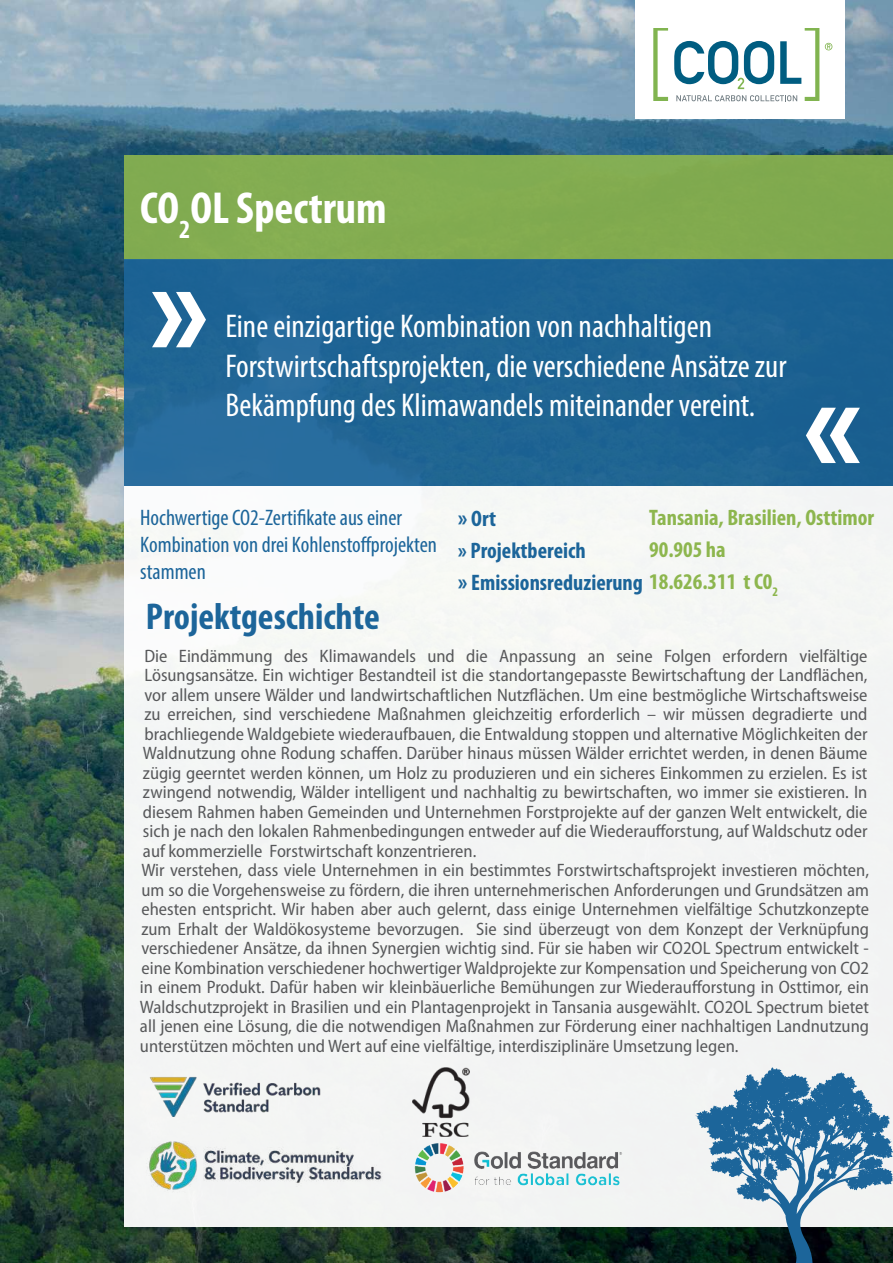
<style>
.page{position:relative;width:893px;height:1263px;background:#fff}
.page>*{position:absolute;margin:0;border:0;box-sizing:border-box;transform-origin:0 0}
.t1{font:700 condensed 150px "Myriad Pro";color:#fff}
.t2{font:700 condensed 45px "Myriad Pro";color:#fff}
.t3{font:700 condensed 37.5px "Myriad Pro";color:#1c659a}
.t4{font:condensed 33px/39.6px "Myriad Pro";color:#fff}
.t5{font:condensed 22.5px/27px "Myriad Pro";color:#1c659a}
.t6{font:700 condensed 22.5px/31.8px "Myriad Pro";color:#1c659a}
.t7{font:700 condensed 22.5px/31.8px "Myriad Pro";color:#8db64e}
.t8{font:semi-condensed 18px/19.5px "Myriad Pro";color:#57585a}
.s1{font-size:24px}
.s2{color:#8db64e}
</style>
<div class="page">
<img style="left:0;top:0;width:893px;height:1263px">
<div style="left:124px;top:486px;width:769px;height:741px;background:#f4f5f4"></div>
<div style="left:124px;top:155px;width:769px;height:104px;background:#82ab50"></div>
<div style="left:124px;top:259px;width:769px;height:227px;background:#1e6493"></div>
<div style="left:635px;top:0;width:209px;height:119px;background:#fff"></div>
<svg style="left:653px;top:28px;width:15px;height:73px"></svg>
<svg style="left:825px;top:43px;width:7px;height:7px"></svg>
<svg style="left:674px;top:28px;width:145px;height:73px"></svg>
<svg style="left:695px;top:1067px;width:198px;height:196px"></svg>
<img style="left:150px;top:1077px;width:171px;height:40px">
<img style="left:149px;top:1141px;width:233px;height:50px">
<img style="left:414px;top:1136px;width:208px;height:57px">
<img style="left:413px;top:1067px;width:57px;height:69px">
<h2 class="t2" style="left:140px;top:184px;width:248px">CO<sub>2</sub>OL Spectrum</h2>
<h1 class="t1" style="left:151px;top:225px;width:59px">»</h1>
<h3 class="t4" style="left:225px;top:306px;width:563px">Eine einzigartige Kombination von nachhaltigen<br>Forstwirtschaftsprojekten, die verschiedene Ansätze zur<br>Bekämpfung des Klimawandels miteinander vereint.</h3>
<p class="t5" style="left:140px;top:504px;width:298px">Hochwertige CO2-Zertifikate aus einer<br>Kombination von drei Kohlenstoffprojekten stammen</p>
<p class="t7" style="left:649px;top:502px;width:226px">Tansania, Brasilien, Osttimor<br>90.905 ha</p>
<p class="t6" style="left:458px;top:503px;width:321px"><span class="s1">»</span> Ort<br>» Projektbereich<br><span class="s1">»</span> Emissionsreduzierung <span class="s2">18.626.311 t C0</span><sub>2</sub></p>
<h3 class="t3" style="left:146px;top:596px;width:235px">Projektgeschichte</h3>
<p class="t8" style="left:140px;top:646px;width:731px">Die Eindämmung des Klimawandels und die Anpassung an seine Folgen erfordern vielfältige Lösungsansätze. Ein wichtiger Bestandteil ist die standortangepasste Bewirtschaftung der Landflächen, vor allem unsere Wälder und landwirtschaftlichen Nutzflächen. Um eine bestmögliche Wirtschaftsweise zu erreichen, sind verschiedene Maßnahmen gleichzeitig erforderlich – wir müssen degradierte und brachliegende Waldgebiete wiederaufbauen, die Entwaldung stoppen und alternative Möglichkeiten der Waldnutzung ohne Rodung schaffen. Darüber hinaus müssen Wälder errichtet werden, in denen Bäume zügig geerntet werden können, um Holz zu produzieren und ein sicheres Einkommen zu erzielen. Es ist zwingend notwendig, Wälder intelligent und nachhaltig zu bewirtschaften, wo immer sie existieren. In diesem Rahmen haben Gemeinden und Unternehmen Forstprojekte auf der ganzen Welt entwickelt, die sich je nach den lokalen Rahmenbedingungen entweder auf die Wiederaufforstung, auf Waldschutz oder auf kommerzielle Forstwirtschaft konzentrieren.<br>Wir verstehen, dass viele Unternehmen in ein bestimmtes Forstwirtschaftsprojekt investieren möchten, um so die Vorgehensweise zu fördern, die ihren unternehmerischen Anforderungen und Grundsätzen am ehesten entspricht. Wir haben aber auch gelernt, dass einige Unternehmen vielfältige Schutzkonzepte zum Erhalt der Waldökosysteme bevorzugen. Sie sind überzeugt von dem Konzept der Verknüpfung verschiedener Ansätze, da ihnen Synergien wichtig sind. Für sie haben wir CO2OL Spectrum entwickelt - eine Kombination verschiedener hochwertiger Waldprojekte zur Kompensation und Speicherung von CO2 in einem Produkt. Dafür haben wir kleinbäuerliche Bemühungen zur Wiederaufforstung in Osttimor, ein Waldschutzprojekt in Brasilien und ein Plantagenprojekt in Tansania ausgewählt. CO2OL Spectrum bietet all jenen eine Lösung, die die notwendigen Maßnahmen zur Förderung einer nachhaltigen Landnutzung unterstützen möchten und Wert auf eine vielfältige, interdisziplinäre Umsetzung legen.</p>
</div>
